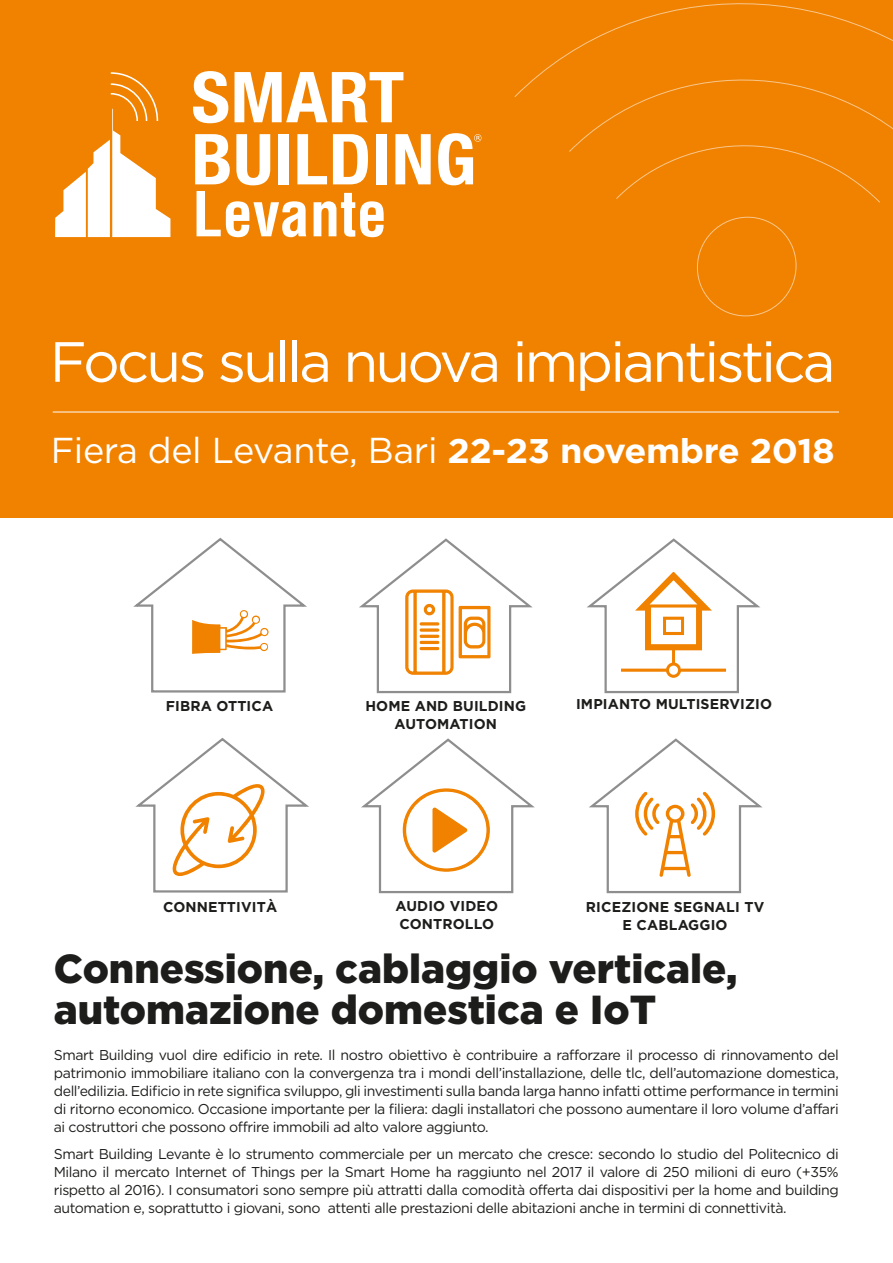
<style>
.page{position:relative;width:893px;height:1263px;background:#fff}
.page>*{position:absolute;margin:0;border:0;box-sizing:border-box;transform-origin:0 0}
.t1{font:56.55px "Gotham HTF";letter-spacing:-.05em;color:#fff}
.t2{font:900 40.5px/40.5px "Gotham HTF";color:#1d1d1b}
.t3{font:36px "Gotham HTF";letter-spacing:-.01em;color:#fff}
.t4{font:14.25px/18px "Gotham HTF";letter-spacing:-.03em;color:#1d1d1b;text-align:justify}
.t5{font:700 14.25px/18px "Gotham HTF";letter-spacing:.01em;color:#1d1d1b;text-align:center}
.s1{font-weight:700;font-size:34.2px}
</style>
<div class="page">
<div style="left:0;top:0;width:893px;height:517px;background:#f08200"></div>
<svg style="left:193px;top:71px;width:35px;height:52px"></svg>
<svg style="left:235px;top:72px;width:168px;height:50px"></svg>
<svg style="left:195px;top:134px;width:35px;height:50px"></svg>
<svg style="left:236px;top:134px;width:34px;height:51px"></svg>
<div style="left:278px;top:134px;width:11px;height:50px;background:#fff"></div>
<svg style="left:297px;top:134px;width:30px;height:50px"></svg>
<svg style="left:333px;top:134px;width:35px;height:50px"></svg>
<div style="left:376px;top:134px;width:11px;height:50px;background:#fff"></div>
<svg style="left:395px;top:134px;width:36px;height:50px"></svg>
<svg style="left:55px;top:72px;width:115px;height:165px"></svg>
<svg style="left:438px;top:133px;width:43px;height:52px"></svg>
<svg style="left:197px;top:191px;width:187px;height:46px"></svg>
<hr style="left:53px;top:412px;width:786px;height:1px;background:#fff">
<svg style="left:589px;top:738px;width:174px;height:156px"></svg>
<hr style="left:667px;top:835px;width:16px;height:3px;background:#f08200;border-radius:2px">
<hr style="left:665px;top:851px;width:20px;height:3px;background:#f08200;border-radius:2px">
<hr style="left:661px;top:867px;width:28px;height:3px;background:#f08200;border-radius:2px">
<svg style="left:133px;top:537px;width:174px;height:156px"></svg>
<svg style="left:587px;top:538px;width:173px;height:156px"></svg>
<svg style="left:135px;top:737px;width:174px;height:156px"></svg>
<svg style="left:359px;top:538px;width:174px;height:156px"></svg>
<svg style="left:361px;top:738px;width:174px;height:156px"></svg>
<svg style="left:514px;top:3px;width:379px;height:200px"></svg>
<svg style="left:697px;top:216px;width:100px;height:101px"></svg>
<p class="t1" style="left:50px;top:330px;width:787px">Focus sulla nuova impiantistica</p>
<p class="t3" style="left:51px;top:430px;width:786px">Fiera del Levante, Bari <span class="s1">22-23 novembre 2018</span></p>
<p class="t5" style="left:166px;top:696px;width:109px">FIBRA OTTICA</p>
<p class="t5" style="left:576px;top:695px;width:197px">IMPIANTO MULTISERVIZIO</p>
<p class="t5" style="left:365px;top:696px;width:162px">HOME AND BUILDING<br>AUTOMATION</p>
<p class="t5" style="left:163px;top:897px;width:116px">CONNETTIVITÀ</p>
<p class="t5" style="left:395px;top:897px;width:104px">AUDIO VIDEO</p>
<p class="t5" style="left:399px;top:915px;width:96px">CONTROLLO</p>
<p class="t5" style="left:586px;top:897px;width:180px">RICEZIONE SEGNALI TV</p>
<p class="t5" style="left:623px;top:915px;width:106px">E CABLAGGIO</p>
<p class="t2" style="left:54px;top:948px;width:685px">Connessione, cablaggio verticale, automazione domestica e IoT</p>
<p class="t4" style="left:54px;top:1045px;width:786px">Smart Building vuol dire edificio in rete. Il nostro obiettivo è contribuire a rafforzare il processo di rinnovamento del patrimonio immobiliare italiano con la convergenza tra i mondi dell’installazione, delle tlc, dell’automazione domestica, dell’edilizia. Edificio in rete significa sviluppo, gli investimenti sulla banda larga hanno infatti ottime performance in termini di ritorno economico. Occasione importante per la filiera: dagli installatori che possono aumentare il loro volume d’affari ai costruttori che possono offrire immobili ad alto valore aggiunto.</p>
<p class="t4" style="left:54px;top:1144px;width:787px">Smart Building Levante è lo strumento commerciale per un mercato che cresce: secondo lo studio del Politecnico di Milano il mercato Internet of Things per la Smart Home ha raggiunto nel 2017 il valore di 250 milioni di euro (+35% rispetto al 2016). I consumatori sono sempre più attratti dalla comodità offerta dai dispositivi per la home and building automation e, soprattutto i giovani, sono attenti alle prestazioni delle abitazioni anche in termini di connettività.</p>
</div>
